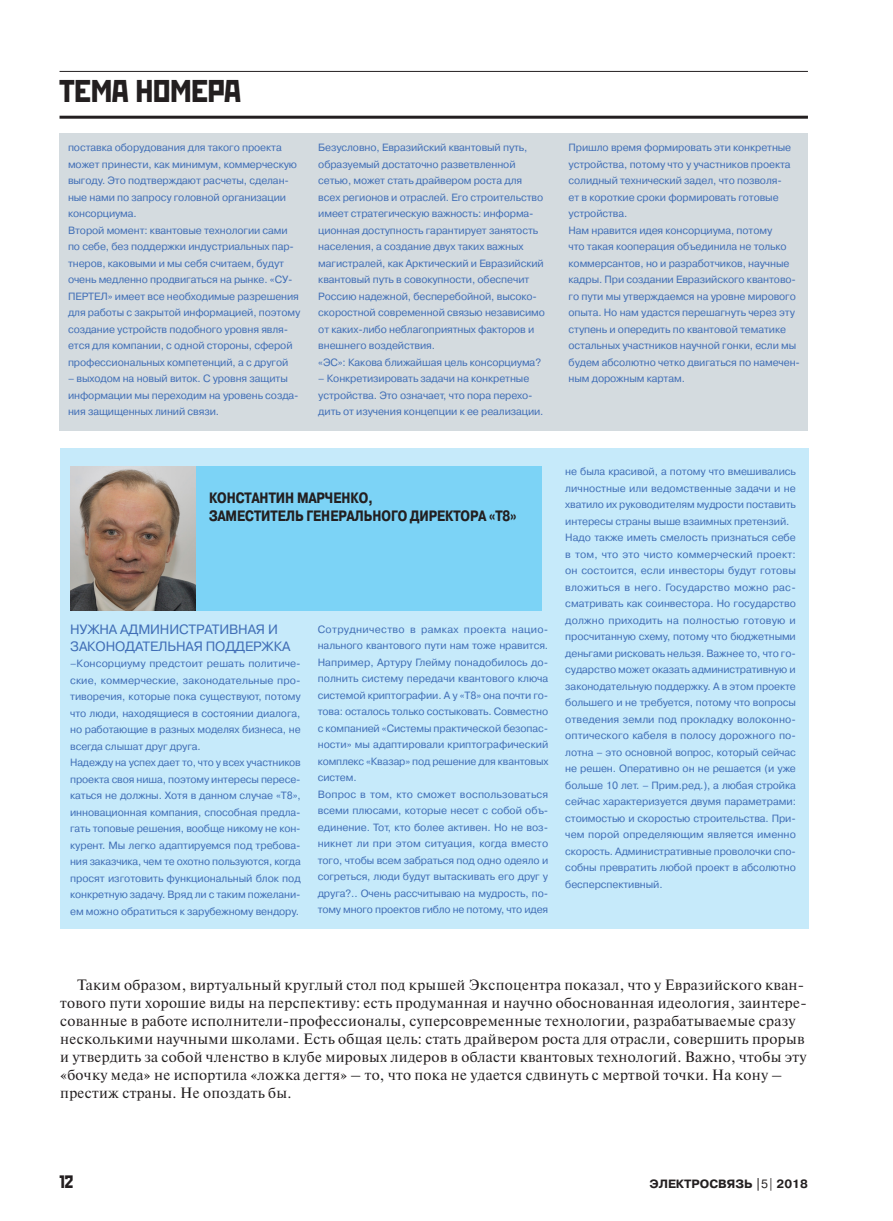
<style>
.page{position:relative;width:893px;height:1221px;background:#fff}
.page>*{position:absolute;margin:0;border:0;box-sizing:border-box;transform-origin:0 0}
.t1{font:31.5px "Stenberg C";color:#231f20}
.t2{font:18px "Stenberg C";color:#231f20}
.ES_Nauka_Baza{font:15px/18px "Newton C";letter-spacing:.02em;color:#231f20}
.ES_Nauka_glavka{font:700 15px "Pragmatica Cond C";color:#231f20}
.ES_News_base_midle{font:13.5px/16.5px "Pragmatica C";letter-spacing:-.01em;color:#406eb6}
.t3{font:700 12px "Pragmatica C";color:#231f20}
.ES_News_base_midle-2{font:10.5px/16.5px "Pragmatica C";letter-spacing:-.01em;color:#406eb6}
.s1{font-weight:400}
</style>
<div class="page">
<hr style="left:60px;top:71px;width:748px;height:1px;background:#231f20">
<hr style="left:60px;top:116px;width:748px;height:3px;background:#231f20">
<div style="left:60px;top:133px;width:748px;height:298px;background:#d4dbdf"></div>
<div style="left:60px;top:448px;width:749px;height:480px;background:#c6eafa"></div>
<img style="left:70px;top:467px;width:126px;height:144px">
<div style="left:196px;top:467px;width:346px;height:144px;background:#7cd3f6"></div>
<h1 class="t1" style="left:60px;top:74px;width:183px">ТЕМА НОМЕРА</h1>
<p class="ES_News_base_midle-2" style="left:68px;top:139px;width:231px">поставка оборудования для такого проекта может принести, как минимум, коммерческую выгоду. Это подтверждают расчеты, сделан&shy;ные нами по запросу головной организации консорциума.</p>
<p class="ES_News_base_midle-2" style="left:68px;top:222px;width:234px">Второй момент: квантовые технологии сами по себе, без поддержки индустриальных пар&shy;тнеров, каковыми и мы себя считаем, будут очень медленно продвигаться на рынке. «СУ-ПЕРТЕЛ» имеет все необходимые разрешения для работы с закрытой информацией, поэтому создание устройств подобного уровня явля&shy;ется для компании, с одной стороны, сферой профессиональных компетенций, а с другой</p>
<p class="ES_News_base_midle-2" style="left:68px;top:370px;width:232px">– выходом на новый виток. С уровня защиты информации мы переходим на уровень созда&shy;ния защищенных линий связи.</p>
<p class="ES_News_base_midle-2" style="left:318px;top:139px;width:228px">Безусловно, Евразийский квантовый путь, образуемый достаточно разветвленной сетью, может стать драйвером роста для всех регионов и отраслей. Его строительство имеет стратегическую важность: информа&shy;ционная доступность гарантирует занятость населения, а создание двух таких важных магистралей, как Арктический и Евразийский квантовый путь в совокупности, обеспечит Россию надежной, бесперебойной, высоко&shy;скоростной современной связью независимо от каких-либо неблагоприятных факторов и внешнего воздействия.</p>
<p class="ES_News_base_midle-2" style="left:318px;top:354px;width:224px">«ЭС»: Какова ближайшая цель консорциума?</p>
<p class="ES_News_base_midle-2" style="left:318px;top:370px;width:227px">– Конкретизировать задачи на конкретные устройства. Это означает, что пора перехо&shy;дить от изучения концепции к ее реализации.</p>
<p class="ES_News_base_midle-2" style="left:569px;top:139px;width:224px">Пришло время формировать эти конкретные устройства, потому что у участников проекта солидный технический задел, что позволя&shy;ет в короткие сроки формировать готовые устройства.</p>
<p class="ES_News_base_midle-2" style="left:569px;top:222px;width:233px">Нам нравится идея консорциума, потому<br>что такая кооперация объединила не только коммерсантов, но и разработчиков, научные кадры. При создании Евразийского квантово&shy;го пути мы утверждаемся на уровне мирового опыта. Но нам удастся перешагнуть через эту ступень и опередить по квантовой тематике остальных участников научной гонки, если мы будем абсолютно четко двигаться по намечен&shy;ным дорожным картам.</p>
<p class="ES_Nauka_glavka" style="left:209px;top:489px;width:166px">КОНСТАНТИН МАРЧЕНКО,</p>
<p class="ES_Nauka_glavka" style="left:209px;top:507px;width:309px">ЗАМЕСТИТЕЛЬ ГЕНЕРАЛЬНОГО ДИРЕКТОРА «Т8»</p>
<p class="ES_News_base_midle" style="left:70px;top:621px;width:222px">НУЖНА АДМИНИСТРАТИВНАЯ И<br>ЗАКОНОДАТЕЛЬНАЯ ПОДДЕРЖКА</p>
<p class="ES_News_base_midle-2" style="left:70px;top:655px;width:232px;text-align:justify">–Консорциуму предстоит решать политиче&shy;ские, коммерческие, законодательные про&shy;тиворечия, которые пока существуют, потому что люди, находящиеся в состоянии диалога, но работающие в разных моделях бизнеса, не всегда слышат друг друга.</p>
<p class="ES_News_base_midle-2" style="left:70px;top:754px;width:232px;text-align:justify">Надежду на успех дает то, что у всех участников проекта своя ниша, поэтому интересы пересе&shy;каться не должны. Хотя в данном случае «Т8», инновационная компания, способная предла&shy;гать топовые решения, вообще никому не кон&shy;курент. Мы легко адаптируемся под требова&shy;ния заказчика, чем те охотно пользуются, когда просят изготовить функциональный блок под конкретную задачу. Вряд ли с таким пожелани&shy;ем можно обратиться к зарубежному вендору.</p>
<p class="ES_News_base_midle-2" style="left:318px;top:621px;width:232px;text-align:justify">Сотрудничество в рамках проекта нацио&shy;нального квантового пути нам тоже нравится.<br>Например, Артуру Глейму понадобилось до&shy;полнить систему передачи квантового ключа системой криптографии. А у «Т8» она почти го&shy;това: осталось только состыковать. Совместно с компанией «Системы практической безопас&shy;ности» мы адаптировали криптографический комплекс «Квазар» под решение для квантовых систем.</p>
<p class="ES_News_base_midle-2" style="left:318px;top:786px;width:232px;text-align:justify">Вопрос в том, кто сможет воспользоваться всеми плюсами, которые несет с собой объ&shy;единение. Тот, кто более активен. Но не воз&shy;никнет ли при этом ситуация, когда вместо того, чтобы всем забраться под одно одеяло и согреться, люди будут вытаскивать его друг у друга?.. Очень рассчитываю на мудрость, по&shy;тому много проектов гибло не потому, что идея</p>
<p class="ES_News_base_midle-2" style="left:565px;top:463px;width:232px;text-align:justify">не была красивой, а потому что вмешивались личностные или ведомственные задачи и не хватило их руководителям мудрости поставить интересы страны выше взаимных претензий.</p>
<p class="ES_News_base_midle-2" style="left:565px;top:529px;width:232px;text-align:justify">Надо также иметь смелость признаться себе в том, что это чисто коммерческий проект: он состоится, если инвесторы будут готовы вложиться в него. Государство можно рас&shy;сматривать как соинвестора. Но государство должно приходить на полностью готовую и просчитанную схему, потому что бюджетными деньгами рисковать нельзя. Важнее то, что го&shy;сударство может оказать административную и законодательную поддержку. А в этом проекте большего и не требуется, потому что вопросы отведения земли под прокладку волоконно&shy;оптического кабеля в полосу дорожного по&shy;лотна – это основной вопрос, который сейчас не решен. Оперативно он не решается (и уже больше 10 лет. – Прим.ред.), а любая стройка сейчас характеризуется двумя параметрами: стоимостью и скоростью строительства. При&shy;чем порой определяющим является именно скорость. Административные проволочки спо&shy;собны превратить любой проект в абсолютно бесперспективный.</p>
<p class="ES_Nauka_Baza" style="left:60px;top:975px;width:748px;text-indent:17px">Таким образом, виртуальный круглый стол под крышей Экспоцентра показал, что у Евразийского кван&shy;тового пути хорошие виды на перспективу: есть продуманная и научно обоснованная идеология, заинтере&shy;сованные в работе исполнители-профессионалы, суперсовременные технологии, разрабатываемые сразу несколькими научными школами. Есть общая цель: стать драйвером роста для отрасли, совершить прорыв и утвердить за собой членство в клубе мировых лидеров в области квантовых технологий. Важно, чтобы эту «бочку меда» не испортила «ложка дегтя» – то, что пока не удается сдвинуть с мертвой точки. На кону – престиж страны. Не опоздать бы.</p>
<h2 class="t2" style="left:60px;top:1171px;width:16px">12</h2>
<p class="t3" style="left:649px;top:1176px;width:160px">ЭЛЕКТРОСВЯЗЬ |<span class="s1">5|</span> 2018</p>
</div>
